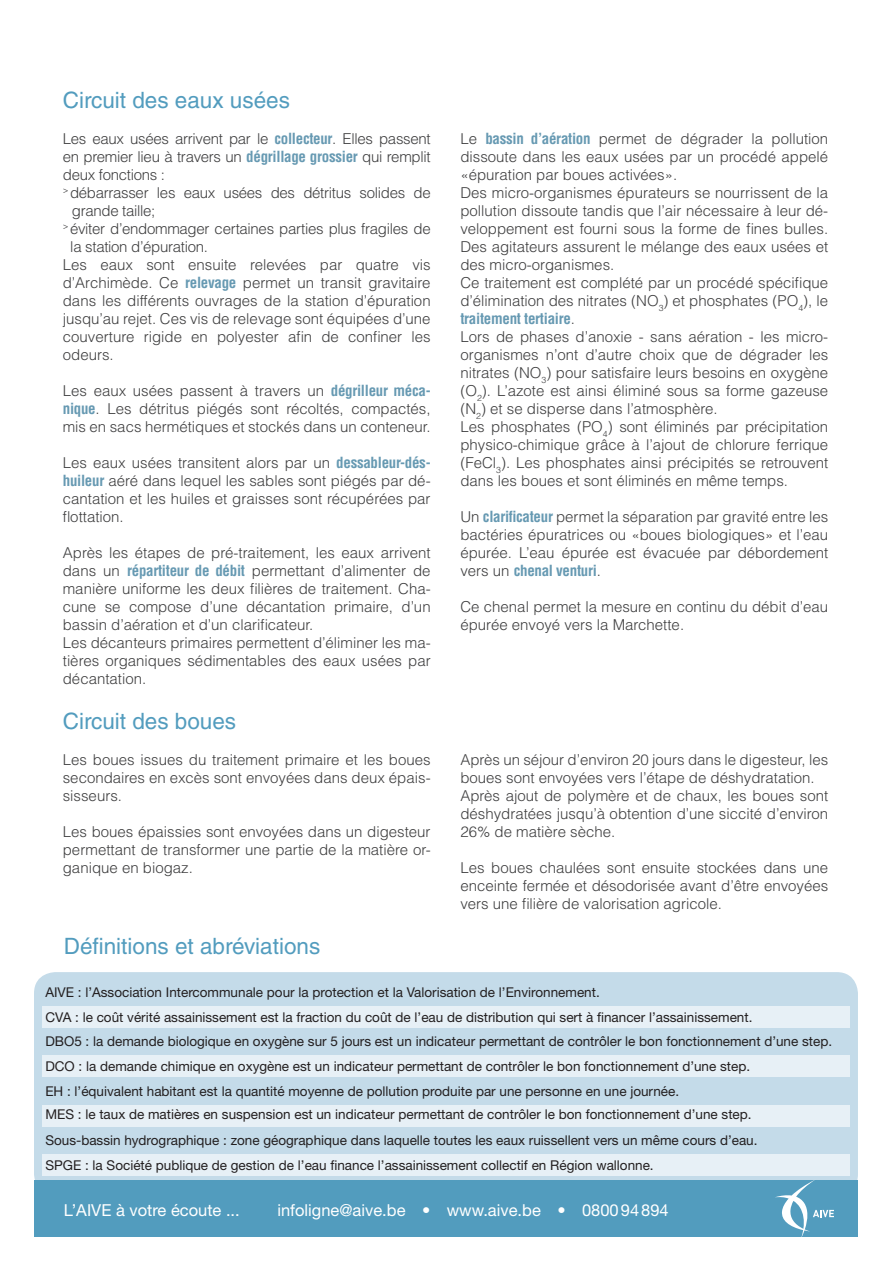
<style>
.page{position:relative;width:893px;height:1263px;background:#fff}
.page>*{position:absolute;margin:0;border:0;box-sizing:border-box;transform-origin:0 0}
.t1{font:22.5px "Helvetica LT Std";color:#529cbe}
.t2{font:16.5px "Helvetica Neue";color:#fff}
.t3{font:300 15px/18px "Helvetica LT Std";color:#3e3e3f;text-align:justify}
.t4{font:300 15px "Helvetica LT Std";letter-spacing:-.02em;color:#3e3e3f}
.t5{font:13.5px/24.6px "Helvetica Neue";color:#231f20}
.s1{font-weight:700;font-stretch:condensed;color:#6699b2}
</style>
<div class="page">
<div style="left:34px;top:972px;width:824px;height:223px;background:#c4dbe9;border-radius:21px"></div>
<div style="left:34px;top:1180px;width:824px;height:57px;background:#529cbe"></div>
<div style="left:43px;top:1006px;width:807px;height:21px;background:#e7f0f6"></div>
<div style="left:43px;top:1056px;width:807px;height:21px;background:#e7f0f6"></div>
<div style="left:43px;top:1105px;width:807px;height:21px;background:#e7f0f6"></div>
<div style="left:43px;top:1154px;width:807px;height:21px;background:#e7f0f6"></div>
<svg style="left:775px;top:1180px;width:59px;height:57px"></svg>
<h1 class="t1" style="left:63px;top:87px;width:229px">Circuit des eaux usées</h1>
<p class="t4" style="left:63px;top:129px;width:369px">Les eaux usées arrivent par le <span class="s1">collecteur</span>. Elles passent</p>
<p class="t4" style="left:63px;top:147px;width:369px">en premier lieu à travers un <span class="s1">dégrillage grossier</span> qui remplit</p>
<p class="t4" style="left:63px;top:165px;width:104px">deux fonctions :</p>
<p class="t4" style="left:63px;top:183px;width:369px"><sup>&gt;</sup> débarrasser les eaux usées des détritus solides de</p>
<p class="t4" style="left:72px;top:201px;width:85px">grande taille;</p>
<p class="t4" style="left:63px;top:219px;width:369px"><sup>&gt;</sup> éviter d’endommager certaines parties plus fragiles de</p>
<p class="t4" style="left:70px;top:237px;width:139px">la station d’épuration.</p>
<p class="t3" style="left:63px;top:256px;width:369px">Les eaux sont ensuite relevées par quatre vis</p>
<p class="t3" style="left:63px;top:274px;width:369px">d’Archimède. Ce <span class="s1">relevage</span> permet un transit gravitaire</p>
<p class="t3" style="left:63px;top:292px;width:369px">dans les différents ouvrages de la station d’épuration</p>
<p class="t3" style="left:63px;top:310px;width:369px">jusqu’au rejet. Ces vis de relevage sont équipées d’une</p>
<p class="t3" style="left:63px;top:328px;width:369px">couverture rigide en polyester afin de confiner les</p>
<p class="t3" style="left:63px;top:346px;width:52px">odeurs.</p>
<p class="t3" style="left:63px;top:382px;width:369px">Les eaux usées passent à travers un <span class="s1">dégrilleur méca&shy;nique</span>. Les détritus piégés sont récoltés, compactés, mis en sacs hermétiques et stockés dans un conteneur.</p>
<p class="t3" style="left:63px;top:454px;width:369px">Les eaux usées transitent alors par un <span class="s1">dessableur-dés&shy;huileur</span> aéré dans lequel les sables sont piégés par dé&shy;cantation et les huiles et graisses sont récupérées par flottation.</p>
<p class="t3" style="left:63px;top:544px;width:369px;text-align:left">Après les étapes de pré-traitement, les eaux arrivent dans un <span class="s1">répartiteur de débit</span> permettant d’alimenter de manière uniforme les deux filières de traitement. Cha&shy;cune se compose d’une décantation primaire, d’un bassin d’aération et d’un clarificateur.<br>Les décanteurs primaires permettent d’éliminer les ma&shy;tières organiques sédimentables des eaux usées par décantation.</p>
<h1 class="t1" style="left:63px;top:708px;width:175px">Circuit des boues</h1>
<p class="t3" style="left:63px;top:751px;width:369px">Les boues issues du traitement primaire et les boues secondaires en excès sont envoyées dans deux épais&shy;sisseurs.</p>
<p class="t3" style="left:63px;top:823px;width:369px">Les boues épaissies sont envoyées dans un digesteur permettant de transformer une partie de la matière or&shy;ganique en biogaz.</p>
<h1 class="t1" style="left:64px;top:933px;width:258px">Définitions et abréviations</h1>
<p class="t3" style="left:460px;top:130px;width:369px;text-align:left">Le <span class="s1">bassin d’aération</span> permet de dégrader la pollution dissoute dans les eaux usées par un procédé appelé «épuration par boues activées».<br>Des micro-organismes épurateurs se nourrissent de la pollution dissoute tandis que l’air nécessaire à leur dé&shy;veloppement est fourni sous la forme de fines bulles.<br>Des agitateurs assurent le mélange des eaux usées et des micro-organismes.<br>Ce traitement est complété par un procédé spécifique d’élimination des nitrates (NO<sub>3</sub>) et phosphates (PO<sub>4</sub>), le <span class="s1">traitement tertiaire</span>.<br>Lors de phases d’anoxie - sans aération - les micro&shy;organismes n’ont d’autre choix que de dégrader les nitrates (NO<sub>3</sub>) pour satisfaire leurs besoins en oxygène (O<sub>2</sub>). L’azote est ainsi éliminé sous sa forme gazeuse (N<sub>2</sub>) et se disperse dans l’atmosphère.<br>Les phosphates (PO<sub>4</sub>) sont éliminés par précipitation physico-chimique grâce à l’ajout de chlorure ferrique (FeCl<sub>3</sub>). Les phosphates ainsi précipités se retrouvent dans les boues et sont éliminés en même temps.</p>
<p class="t3" style="left:460px;top:508px;width:369px">Un <span class="s1">clarificateur</span> permet la séparation par gravité entre les bactéries épuratrices ou «boues biologiques» et l’eau épurée. L’eau épurée est évacuée par débordement vers un <span class="s1">chenal venturi</span>.</p>
<p class="t3" style="left:460px;top:598px;width:369px">Ce chenal permet la mesure en continu du débit d’eau épurée envoyé vers la Marchette.</p>
<p class="t3" style="left:460px;top:751px;width:369px;text-align:left">Après un séjour d’environ 20 jours dans le digesteur, les boues sont envoyées vers l’étape de déshydratation.<br>Après ajout de polymère et de chaux, les boues sont déshydratées jusqu’à obtention d’une siccité d’environ 26% de matière sèche.</p>
<p class="t3" style="left:460px;top:859px;width:369px">Les boues chaulées sont ensuite stockées dans une enceinte fermée et désodorisée avant d’être envoyées vers une filière de valorisation agricole.</p>
<p class="t5" style="left:45px;top:979px;width:709px">AIVE : l’Association Intercommunale pour la protection et la Valorisation de l’Environnement.<br>CVA : le coût vérité assainissement est la fraction du coût de l’eau de distribution qui sert à financer l’assainissement.</p>
<p class="t5" style="left:45px;top:1029px;width:788px">DBO5 : la demande biologique en oxygène sur 5 jours est un indicateur permettant de contrôler le bon fonctionnement d’une step.</p>
<p class="t5" style="left:45px;top:1078px;width:635px">EH : l’équivalent habitant est la quantité moyenne de pollution produite par une personne en une journée.</p>
<p class="t5" style="left:45px;top:1053px;width:706px">DCO : la demande chimique en oxygène est un indicateur permettant de contrôler le bon fonctionnement d’une step.</p>
<p class="t5" style="left:45px;top:1101px;width:708px">MES : le taux de matières en suspension est un indicateur permettant de contrôler le bon fonctionnement d’une step.</p>
<p class="t5" style="left:45px;top:1127px;width:714px">Sous-bassin hydrographique : zone géographique dans laquelle toutes les eaux ruissellent vers un même cours d’eau.</p>
<p class="t5" style="left:45px;top:1152px;width:610px">SPGE : la Société publique de gestion de l’eau finance l’assainissement collectif en Région wallonne.</p>
<p class="t2" style="left:64px;top:1201px;width:178px">L’AIVE à votre écoute ...</p>
<p class="t2" style="left:277px;top:1201px;width:393px">infoligne@aive.be • www.aive.be • 080094894</p>
</div>
